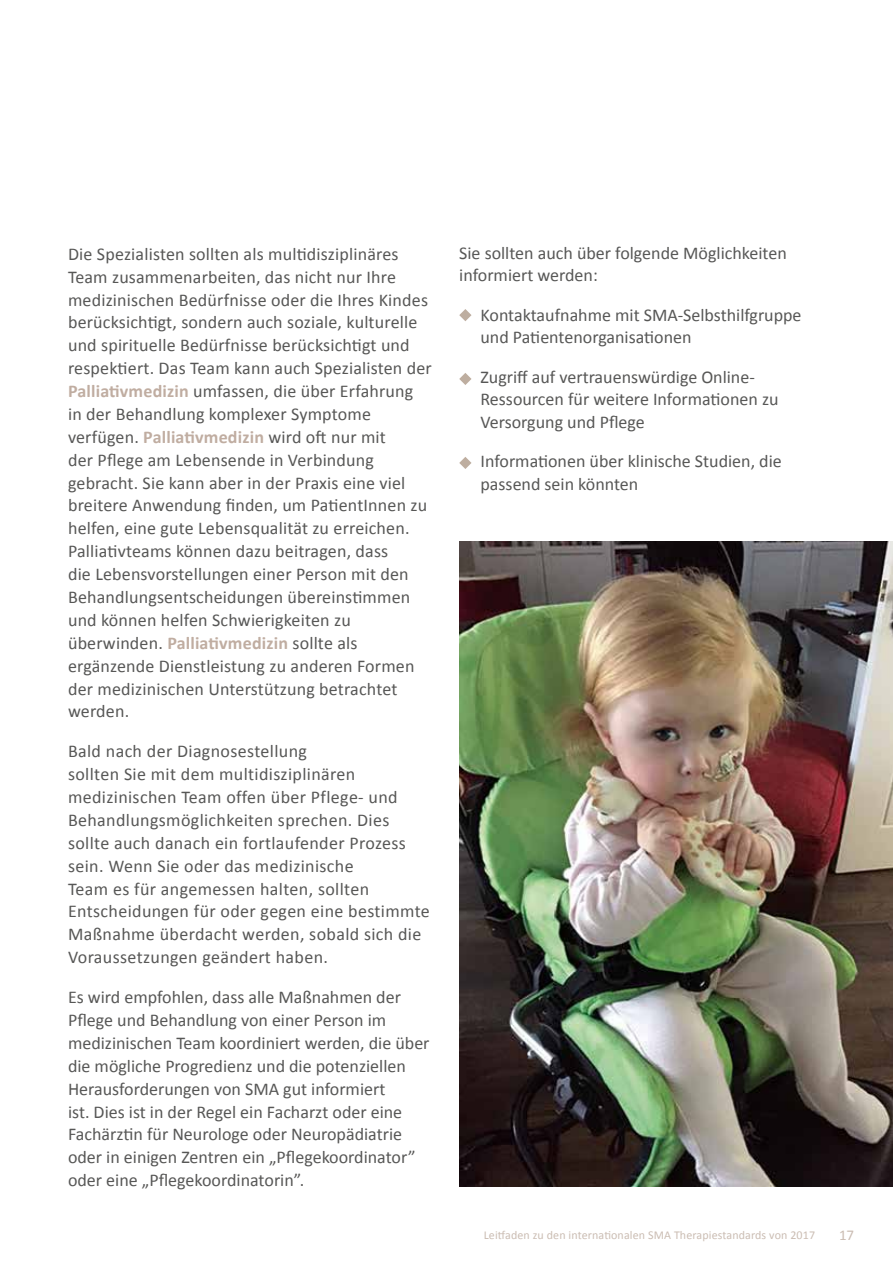
<style>
.page{position:relative;width:893px;height:1263px;background:#fff}
.page>*{position:absolute;margin:0;border:0;box-sizing:border-box;transform-origin:0 0}
.t1{font:18px/23px "Calibri";letter-spacing:.01em;color:#575756}
.t2{font:15px "Calibri";color:#cbbdb3}
.t3{font:12px "Calibri";letter-spacing:.01em;color:#cbbdb3}
.s1{font-weight:700;color:#c0ada1}
</style>
<div class="page">
<svg style="left:459px;top:309px;width:12px;height:12px"></svg>
<svg style="left:459px;top:373px;width:12px;height:12px"></svg>
<svg style="left:459px;top:457px;width:12px;height:12px"></svg>
<img style="left:460px;top:541px;width:433px;height:645px">
<p class="t1" style="left:68px;top:242px;width:365px">Die Spezialisten sollten als multidisziplinäres Team zusammenarbeiten, das nicht nur Ihre medizinischen Bedürfnisse oder die Ihres Kindes berücksichtigt, sondern auch soziale, kulturelle und spirituelle Bedürfnisse berücksichtigt und respektiert. Das Team kann auch Spezialisten der <span class="s1">Palliativmedizin</span> umfassen, die über Erfahrung<br>in der Behandlung komplexer Symptome verfügen. <span class="s1">Palliativmedizin</span> wird oft nur mit<br>der Pflege am Lebensende in Verbindung gebracht. Sie kann aber in der Praxis eine viel breitere Anwendung finden, um PatientInnen zu helfen, eine gute Lebensqualität zu erreichen.<br>Palliativteams können dazu beitragen, dass<br>die Lebensvorstellungen einer Person mit den Behandlungsentscheidungen übereinstimmen und können helfen Schwierigkeiten zu überwinden. <span class="s1">Palliativmedizin</span> sollte als ergänzende Dienstleistung zu anderen Formen der medizinischen Unterstützung betrachtet werden.</p>
<p class="t1" style="left:68px;top:740px;width:363px">Bald nach der Diagnosestellung<br>sollten Sie mit dem multidisziplinären medizinischen Team offen über Pflege- und Behandlungsmöglichkeiten sprechen. Dies sollte auch danach ein fortlaufender Prozess sein. Wenn Sie oder das medizinische<br>Team es für angemessen halten, sollten Entscheidungen für oder gegen eine bestimmte Maßnahme überdacht werden, sobald sich die Voraussetzungen geändert haben.</p>
<p class="t1" style="left:68px;top:986px;width:363px">Es wird empfohlen, dass alle Maßnahmen der Pflege und Behandlung von einer Person im medizinischen Team koordiniert werden, die über die mögliche Progredienz und die potenziellen Herausforderungen von SMA gut informiert<br>ist. Dies ist in der Regel ein Facharzt oder eine Fachärztin für Neurologe oder Neuropädiatrie oder in einigen Zentren ein „Pflegekoordinator” oder eine „Pflegekoordinatorin”.</p>
<p class="t1" style="left:459px;top:242px;width:329px;line-height:22.5px">Sie sollten auch über folgende Möglichkeiten informiert werden:</p>
<p class="t1" style="left:480px;top:304px;width:323px;line-height:22.5px">Kontaktaufnahme mit SMA-Selbsthilfgruppe und Patientenorganisationen</p>
<p class="t1" style="left:480px;top:366px;width:300px;line-height:22.5px">Zugriff auf vertrauenswürdige Online-<br>Ressourcen für weitere Informationen zu<br>Versorgung und Pflege</p>
<p class="t1" style="left:480px;top:450px;width:303px;line-height:22.5px">Informationen über klinische Studien, die passend sein könnten</p>
<p class="t3" style="left:484px;top:1227px;width:333px">Leitfaden zu den internationalen SMA Therapiestandards von 2017</p>
<p class="t2" style="left:839px;top:1226px;width:17px">17</p>
</div>
